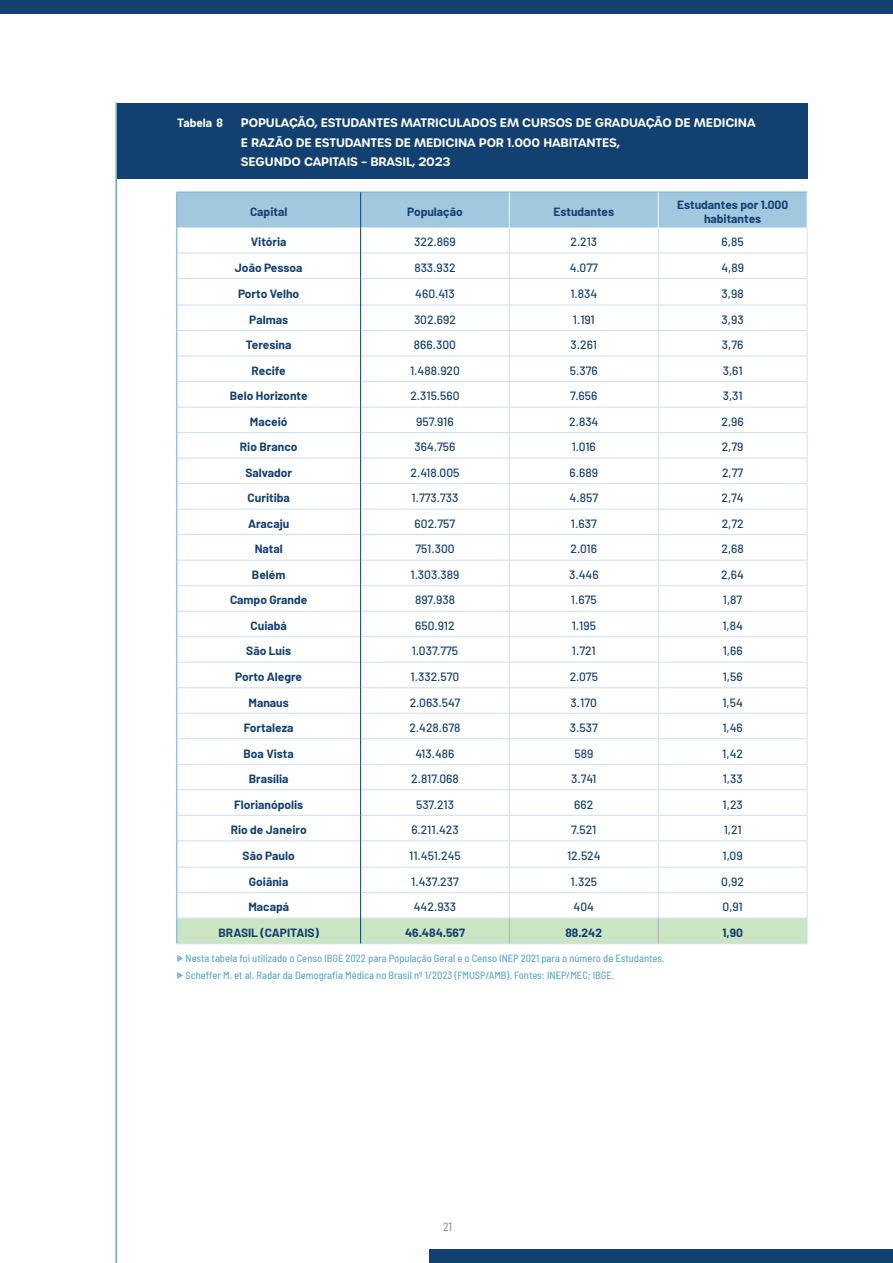
<style>
.page{position:relative;width:893px;height:1263px;background:#fff}
.page>*{position:absolute;margin:0;border:0;box-sizing:border-box;transform-origin:0 0}
.Tabela_-_medium{font:500 12px "Barlow";color:#124071}
.Tabela_-_negrito{font:700 12px/14.4px "Barlow";color:#124071;text-align:center}
.t1{font:600 12px/19.5px "Urbane Rounded";letter-spacing:-.01em;color:#fff}
.t2{font:700 12px "Barlow";letter-spacing:-.01em;color:#fff}
.t3{font:semi-condensed 12px "Barlow";color:#808285}
.Fonte{font:500 semi-condensed 10.5px "Barlow";color:#65adcf}
</style>
<div class="page">
<div style="left:429px;top:1250px;width:464px;height:13px;background:#124071"></div>
<div style="left:0;top:0;width:893px;height:13px;background:#124071"></div>
<hr style="left:115px;top:103px;width:2px;height:1160px;background:#65adcf">
<div style="left:117px;top:103px;width:691px;height:76px;background:#124071"></div>
<svg style="left:177px;top:192px;width:631px;height:752px"></svg>
<svg style="left:177px;top:955px;width:6px;height:7px"></svg>
<svg style="left:177px;top:972px;width:6px;height:7px"></svg>
<p class="t2" style="left:177px;top:115px;width:47px">Tabela 8</p>
<p class="t1" style="left:241px;top:113px;width:516px">POPULAÇÃO, ESTUDANTES MATRICULADOS EM CURSOS DE GRADUAÇÃO DE MEDICINA<br>E RAZÃO DE ESTUDANTES DE MEDICINA POR 1.000 HABITANTES,<br>SEGUNDO CAPITAIS – BRASIL, 2023</p>
<p class="Tabela_-_negrito" style="left:250px;top:204px;width:39px">Capital</p>
<p class="Tabela_-_negrito" style="left:407px;top:204px;width:57px">População</p>
<p class="Tabela_-_negrito" style="left:553px;top:204px;width:62px">Estudantes</p>
<p class="Tabela_-_negrito" style="left:677px;top:197px;width:113px">Estudantes por 1.000 habitantes</p>
<p class="Tabela_-_negrito" style="left:251px;top:235px;width:37px">Vitória</p>
<p class="Tabela_-_medium" style="left:414px;top:233px;width:43px">322.869</p>
<p class="Tabela_-_medium" style="left:570px;top:233px;width:28px">2.213</p>
<p class="Tabela_-_medium" style="left:722px;top:233px;width:24px">6,85</p>
<p class="Tabela_-_negrito" style="left:235px;top:260px;width:69px">João Pessoa</p>
<p class="Tabela_-_medium" style="left:414px;top:259px;width:43px">833.932</p>
<p class="Tabela_-_medium" style="left:570px;top:259px;width:30px">4.077</p>
<p class="Tabela_-_medium" style="left:721px;top:259px;width:24px">4,89</p>
<p class="Tabela_-_negrito" style="left:238px;top:286px;width:63px">Porto Velho</p>
<p class="Tabela_-_medium" style="left:415px;top:285px;width:41px">460.413</p>
<p class="Tabela_-_medium" style="left:570px;top:285px;width:28px">1.834</p>
<p class="Tabela_-_medium" style="left:722px;top:285px;width:24px">3,98</p>
<p class="Tabela_-_negrito" style="left:249px;top:312px;width:40px">Palmas</p>
<p class="Tabela_-_medium" style="left:414px;top:311px;width:44px">302.692</p>
<p class="Tabela_-_medium" style="left:573px;top:311px;width:24px">1.191</p>
<p class="Tabela_-_medium" style="left:722px;top:311px;width:24px">3,93</p>
<p class="Tabela_-_negrito" style="left:246px;top:338px;width:47px">Teresina</p>
<p class="Tabela_-_medium" style="left:414px;top:336px;width:44px">866.300</p>
<p class="Tabela_-_medium" style="left:571px;top:336px;width:28px">3.261</p>
<p class="Tabela_-_medium" style="left:722px;top:336px;width:23px">3,76</p>
<p class="Tabela_-_negrito" style="left:252px;top:363px;width:36px">Recife</p>
<p class="Tabela_-_medium" style="left:410px;top:362px;width:51px">1.488.920</p>
<p class="Tabela_-_medium" style="left:570px;top:362px;width:29px">5.376</p>
<p class="Tabela_-_medium" style="left:723px;top:362px;width:21px">3,61</p>
<p class="Tabela_-_negrito" style="left:230px;top:389px;width:79px">Belo Horizonte</p>
<p class="Tabela_-_medium" style="left:410px;top:387px;width:51px">2.315.560</p>
<p class="Tabela_-_medium" style="left:570px;top:387px;width:29px">7.656</p>
<p class="Tabela_-_medium" style="left:723px;top:387px;width:21px">3,31</p>
<p class="Tabela_-_negrito" style="left:250px;top:414px;width:39px">Maceió</p>
<p class="Tabela_-_medium" style="left:416px;top:413px;width:39px">957.916</p>
<p class="Tabela_-_medium" style="left:569px;top:413px;width:31px">2.834</p>
<p class="Tabela_-_medium" style="left:721px;top:413px;width:24px">2,96</p>
<p class="Tabela_-_negrito" style="left:240px;top:440px;width:59px">Rio Branco</p>
<p class="Tabela_-_medium" style="left:414px;top:438px;width:43px">364.756</p>
<p class="Tabela_-_medium" style="left:572px;top:438px;width:26px">1.016</p>
<p class="Tabela_-_medium" style="left:722px;top:438px;width:23px">2,79</p>
<p class="Tabela_-_negrito" style="left:245px;top:465px;width:48px">Salvador</p>
<p class="Tabela_-_medium" style="left:411px;top:464px;width:50px">2.418.005</p>
<p class="Tabela_-_medium" style="left:570px;top:464px;width:30px">6.689</p>
<p class="Tabela_-_medium" style="left:722px;top:464px;width:23px">2,77</p>
<p class="Tabela_-_negrito" style="left:248px;top:491px;width:44px">Curitiba</p>
<p class="Tabela_-_medium" style="left:411px;top:489px;width:49px">1.773.733</p>
<p class="Tabela_-_medium" style="left:570px;top:489px;width:30px">4.857</p>
<p class="Tabela_-_medium" style="left:721px;top:489px;width:24px">2,74</p>
<p class="Tabela_-_negrito" style="left:248px;top:516px;width:43px">Aracaju</p>
<p class="Tabela_-_medium" style="left:415px;top:515px;width:42px">602.757</p>
<p class="Tabela_-_medium" style="left:571px;top:515px;width:27px">1.637</p>
<p class="Tabela_-_medium" style="left:722px;top:515px;width:23px">2,72</p>
<p class="Tabela_-_negrito" style="left:255px;top:542px;width:29px">Natal</p>
<p class="Tabela_-_medium" style="left:415px;top:540px;width:41px">751.300</p>
<p class="Tabela_-_medium" style="left:571px;top:540px;width:28px">2.016</p>
<p class="Tabela_-_medium" style="left:721px;top:540px;width:24px">2,68</p>
<p class="Tabela_-_negrito" style="left:252px;top:567px;width:35px">Belém</p>
<p class="Tabela_-_medium" style="left:410px;top:566px;width:51px">1.303.389</p>
<p class="Tabela_-_medium" style="left:569px;top:566px;width:31px">3.446</p>
<p class="Tabela_-_medium" style="left:721px;top:566px;width:24px">2,64</p>
<p class="Tabela_-_negrito" style="left:230px;top:593px;width:79px">Campo Grande</p>
<p class="Tabela_-_medium" style="left:415px;top:591px;width:41px">897.938</p>
<p class="Tabela_-_medium" style="left:571px;top:591px;width:27px">1.675</p>
<p class="Tabela_-_medium" style="left:723px;top:591px;width:21px">1,87</p>
<p class="Tabela_-_negrito" style="left:251px;top:618px;width:38px">Cuiabá</p>
<p class="Tabela_-_medium" style="left:415px;top:617px;width:41px">650.912</p>
<p class="Tabela_-_medium" style="left:572px;top:617px;width:26px">1.195</p>
<p class="Tabela_-_medium" style="left:722px;top:617px;width:22px">1,84</p>
<p class="Tabela_-_negrito" style="left:246px;top:644px;width:46px">São Luís</p>
<p class="Tabela_-_medium" style="left:412px;top:642px;width:48px">1.037.775</p>
<p class="Tabela_-_medium" style="left:572px;top:642px;width:25px">1.721</p>
<p class="Tabela_-_medium" style="left:723px;top:642px;width:21px">1,66</p>
<p class="Tabela_-_negrito" style="left:235px;top:669px;width:69px">Porto Alegre</p>
<p class="Tabela_-_medium" style="left:411px;top:668px;width:50px">1.332.570</p>
<p class="Tabela_-_medium" style="left:570px;top:668px;width:30px">2.075</p>
<p class="Tabela_-_medium" style="left:723px;top:668px;width:21px">1,56</p>
<p class="Tabela_-_negrito" style="left:249px;top:695px;width:42px">Manaus</p>
<p class="Tabela_-_medium" style="left:410px;top:693px;width:52px">2.063.547</p>
<p class="Tabela_-_medium" style="left:571px;top:693px;width:28px">3.170</p>
<p class="Tabela_-_medium" style="left:722px;top:693px;width:22px">1,54</p>
<p class="Tabela_-_negrito" style="left:244px;top:720px;width:51px">Fortaleza</p>
<p class="Tabela_-_medium" style="left:409px;top:719px;width:53px">2.428.678</p>
<p class="Tabela_-_medium" style="left:570px;top:719px;width:29px">3.537</p>
<p class="Tabela_-_medium" style="left:722px;top:719px;width:22px">1,46</p>
<p class="Tabela_-_negrito" style="left:243px;top:746px;width:52px">Boa Vista</p>
<p class="Tabela_-_medium" style="left:415px;top:744px;width:40px">413.486</p>
<p class="Tabela_-_medium" style="left:574px;top:744px;width:20px">589</p>
<p class="Tabela_-_medium" style="left:722px;top:744px;width:22px">1,42</p>
<p class="Tabela_-_negrito" style="left:249px;top:771px;width:41px">Brasília</p>
<p class="Tabela_-_medium" style="left:411px;top:770px;width:49px">2.817.068</p>
<p class="Tabela_-_medium" style="left:571px;top:770px;width:27px">3.741</p>
<p class="Tabela_-_medium" style="left:723px;top:770px;width:21px">1,33</p>
<p class="Tabela_-_negrito" style="left:234px;top:797px;width:71px">Florianópolis</p>
<p class="Tabela_-_medium" style="left:416px;top:795px;width:39px">537.213</p>
<p class="Tabela_-_medium" style="left:574px;top:795px;width:21px">662</p>
<p class="Tabela_-_medium" style="left:723px;top:795px;width:22px">1,23</p>
<p class="Tabela_-_negrito" style="left:231px;top:822px;width:78px">Rio de Janeiro</p>
<p class="Tabela_-_medium" style="left:411px;top:821px;width:49px">6.211.423</p>
<p class="Tabela_-_medium" style="left:571px;top:821px;width:27px">7.521</p>
<p class="Tabela_-_medium" style="left:724px;top:821px;width:20px">1,21</p>
<p class="Tabela_-_negrito" style="left:243px;top:848px;width:54px">São Paulo</p>
<p class="Tabela_-_medium" style="left:409px;top:847px;width:53px">11.451.245</p>
<p class="Tabela_-_medium" style="left:567px;top:847px;width:35px">12.524</p>
<p class="Tabela_-_medium" style="left:723px;top:847px;width:22px">1,09</p>
<p class="Tabela_-_negrito" style="left:249px;top:874px;width:41px">Goiânia</p>
<p class="Tabela_-_medium" style="left:411px;top:873px;width:49px">1.437.237</p>
<p class="Tabela_-_medium" style="left:570px;top:873px;width:28px">1.325</p>
<p class="Tabela_-_medium" style="left:721px;top:873px;width:24px">0,92</p>
<p class="Tabela_-_negrito" style="left:248px;top:900px;width:42px">Macapá</p>
<p class="Tabela_-_medium" style="left:414px;top:898px;width:44px">442.933</p>
<p class="Tabela_-_medium" style="left:574px;top:898px;width:22px">404</p>
<p class="Tabela_-_medium" style="left:722px;top:898px;width:22px">0,91</p>
<p class="Tabela_-_negrito" style="left:218px;top:925px;width:102px">BRASIL (CAPITAIS)</p>
<p class="Tabela_-_negrito" style="left:405px;top:925px;width:61px">46.484.567</p>
<p class="Tabela_-_negrito" style="left:565px;top:925px;width:38px">88.242</p>
<p class="Tabela_-_negrito" style="left:722px;top:925px;width:22px">1,90</p>
<p class="Fonte" style="left:185px;top:951px;width:480px">Nesta tabela foi utilizado o Censo IBGE 2022 para População Geral e o Censo INEP 2021 para o número de Estudantes.</p>
<p class="Fonte" style="left:185px;top:967px;width:430px">Scheffer M. et al. Radar da Demografia Médica no Brasil nº 1/2023 (FMUSP/AMB). Fontes: INEP/MEC; IBGE.</p>
<p class="t3" style="left:443px;top:1218px;width:10px">21</p>
</div>
